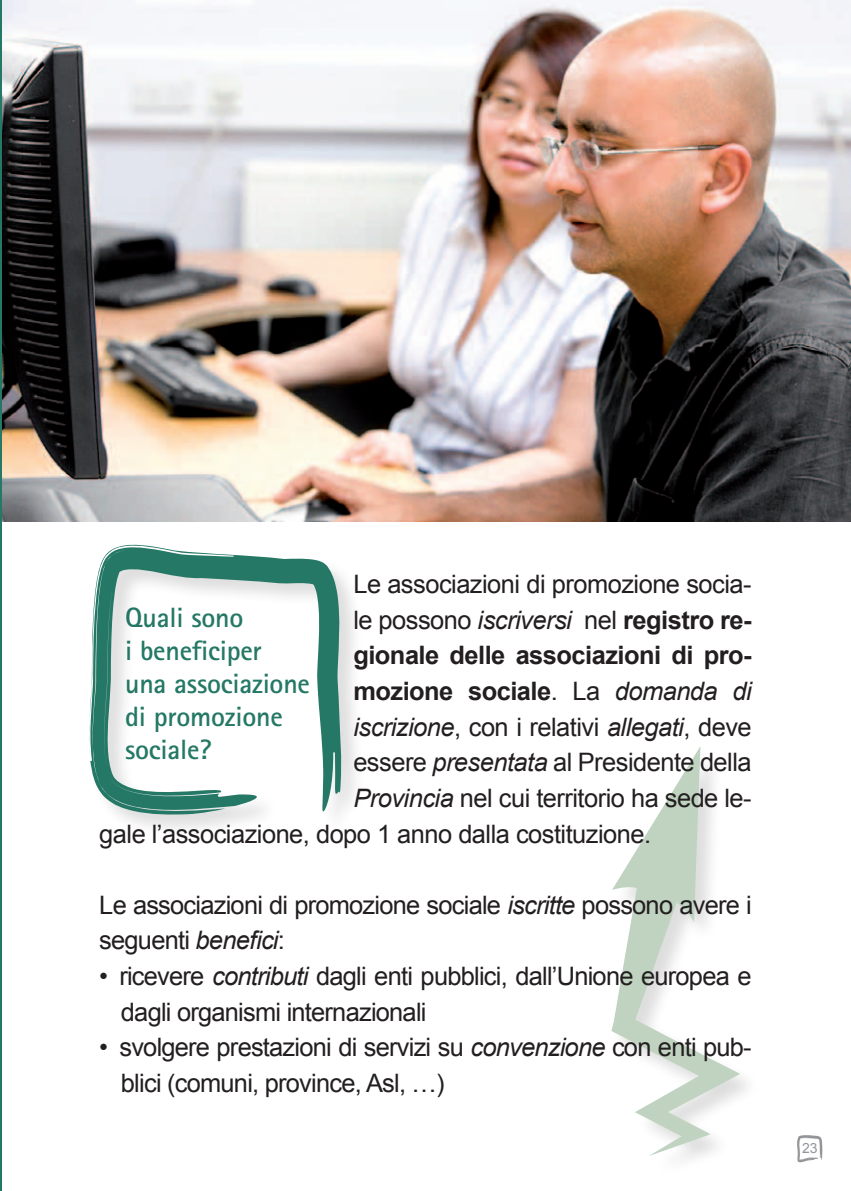
<style>
.page{position:relative;width:851px;height:1191px;background:#fff}
.page>*{position:absolute;margin:0;border:0;box-sizing:border-box;transform-origin:0 0}
.t1{font:700 28px/33px "Rotis Sans Serif";letter-spacing:-.01em;color:#247865}
.t2{font:25.4px/35.6px "Arial";letter-spacing:-.03em;color:#231f20}
.t3{font:700 25.4px "Arial";letter-spacing:-.02em;color:#231f20}
.t4{font:italic 25.4px "Arial";letter-spacing:-.02em;color:#231f20}
.t5{font:14px "Arial";color:#939598}
.s1{font-style:italic}
.s2{font-weight:700}
.s3{font-weight:400}
.s4{font-weight:400;font-style:italic}
.s5{font-style:normal}
</style>
<div class="page">
<img style="left:1px;top:0;width:849px;height:522px">
<svg style="left:611px;top:746px;width:129px;height:410px"></svg>
<div style="left:87px;top:543px;width:276px;height:294px;background:#231f20;opacity:.15"></div>
<svg style="left:87px;top:543px;width:256px;height:272px"></svg>
<hr style="left:0;top:0;width:1px;height:1191px;background:#247865">
<svg style="left:797px;top:1135px;width:25px;height:27px"></svg>
<p class="t2" style="left:353px;top:567px;width:400px">Le associazioni di promozione socia-</p>
<p class="t2" style="left:353px;top:602px;width:400px">le possono <span class="s1">iscriversi</span> nel <span class="s2">registro re-</span></p>
<p class="t3" style="left:353px;top:639px;width:400px">gionale delle associazioni di pro-</p>
<p class="t3" style="left:353px;top:674px;width:400px">mozione sociale<span class="s3">. La</span> <span class="s4">domanda di</span></p>
<p class="t4" style="left:353px;top:710px;width:400px">iscrizione<span class="s5">, con i relativi</span> allegati<span class="s5">, deve</span></p>
<p class="t2" style="left:353px;top:745px;width:400px">essere <span class="s1">presentata</span> al Presidente della</p>
<p class="t2" style="left:353px;top:780px;width:400px"><span class="s1">Provincia</span> nel cui territorio ha sede le-</p>
<p class="t2" style="left:99px;top:816px;width:553px">gale l’associazione, dopo 1 anno dalla costituzione.</p>
<p class="t1" style="left:125px;top:600px;width:186px">Quali sono<br>i beneficiper una associazione di promozione sociale?</p>
<p class="t2" style="left:99px;top:887px;width:653px">Le associazioni di promozione sociale <span class="s1">iscritte</span> possono avere i seguenti <span class="s1">benefici</span>:</p>
<p class="t2" style="left:121px;top:958px;width:632px;text-indent:-22px">• ricevere <span class="s1">contributi</span> dagli enti pubblici, dall’Unione europea e dagli organismi internazionali</p>
<p class="t2" style="left:121px;top:1029px;width:632px;text-indent:-22px">• svolgere prestazioni di servizi su <span class="s1">convenzione</span> con enti pub&shy;blici (comuni, province, Asl, …)</p>
<p class="t5" style="left:802px;top:1138px;width:17px">23</p>
</div>
